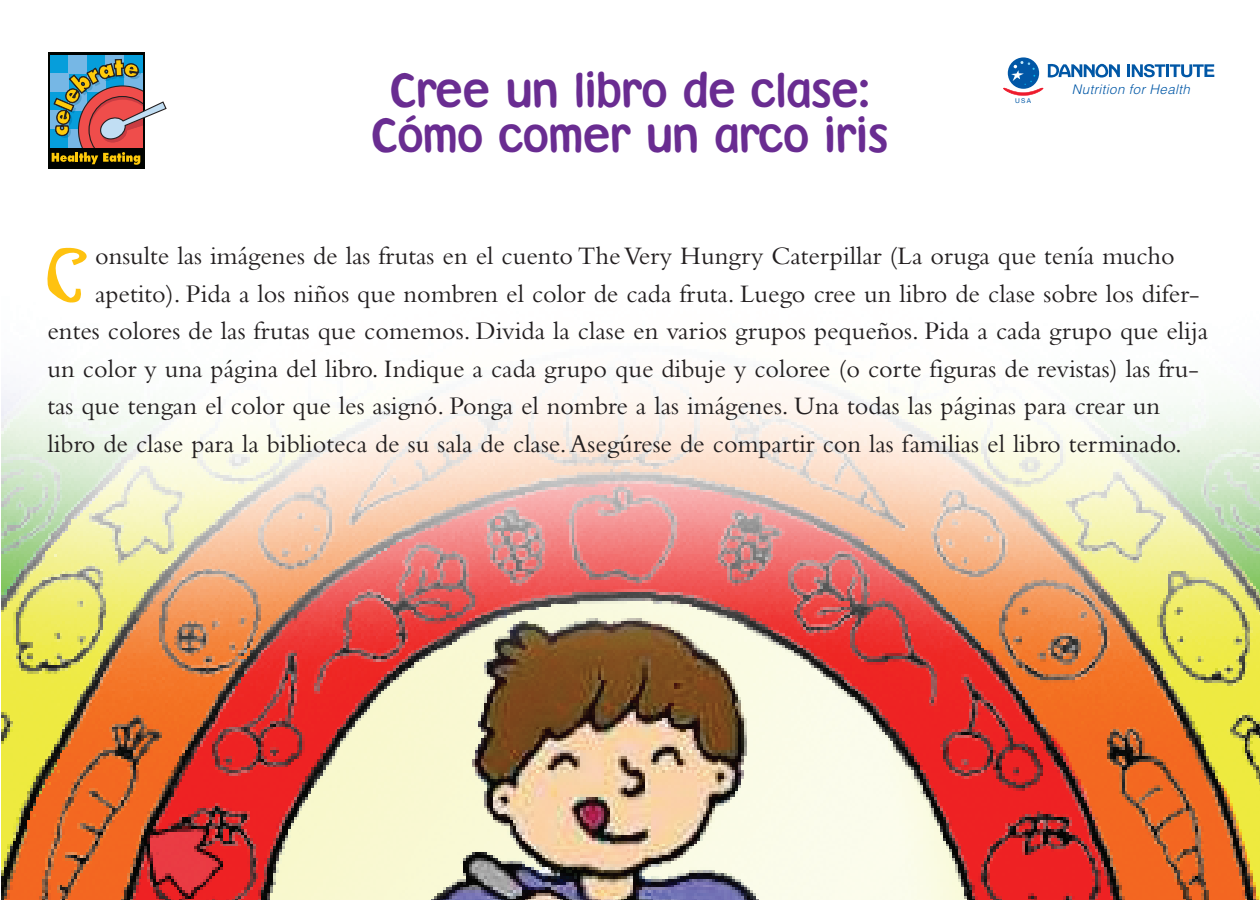
<style>
.page{position:relative;width:1260px;height:900px;background:#fff}
.page>*{position:absolute;margin:0;border:0;box-sizing:border-box;transform-origin:0 0}
.t1{font:700 86.5px "Mambo";color:#fec210}
.t2{font:45px/45px "Pooh";color:#692c91;text-align:center}
.t3{font:26.25px "Bembo";color:#231f20}
.t4{font:italic 300 13.25px "Helvetica";color:#0157a6}
.t5{font:6.5px "Helvetica Neue";color:#0157a6}
</style>
<div class="page">
<img style="left:1px;top:60px;width:1259px;height:840px">
<svg style="left:48px;top:52px;width:126px;height:118px"></svg>
<svg style="left:1008px;top:57px;width:31px;height:32px"></svg>
<svg style="left:1127px;top:64px;width:87px;height:13px"></svg>
<svg style="left:1004px;top:61px;width:116px;height:35px"></svg>
<h2 class="t2" style="left:372px;top:65px;width:518px">Cree un libro de clase:<br>Cómo comer un arco iris</h2>
<p class="t5" style="left:1015px;top:97px;width:17px">USA</p>
<p class="t4" style="left:1072px;top:81px;width:120px">Nutrition for Health</p>
<h1 class="t1" style="left:48px;top:221px;width:41px">C</h1>
<p class="t3" style="left:95px;top:247px;width:1082px">onsulte las imágenes de las frutas en el cuento The Very Hungry Caterpillar (La oruga que tenía mucho</p>
<p class="t3" style="left:95px;top:284px;width:1106px">apetito). Pida a los niños que nombren el color de cada fruta. Luego cree un libro de clase sobre los difer-</p>
<p class="t3" style="left:48px;top:322px;width:1162px">entes colores de las frutas que comemos. Divida la clase en varios grupos pequeños. Pida a cada grupo que elija</p>
<p class="t3" style="left:48px;top:359px;width:1153px">un color y una página del libro. Indique a cada grupo que dibuje y coloree (o corte figuras de revistas) las fru-</p>
<p class="t3" style="left:48px;top:397px;width:1114px">tas que tengan el color que les asignó. Ponga el nombre a las imágenes. Una todas las páginas para crear un</p>
<p class="t3" style="left:47px;top:434px;width:1136px">libro de clase para la biblioteca de su sala de clase.Asegúrese de compartir con las familias el libro terminado.</p>
</div>
